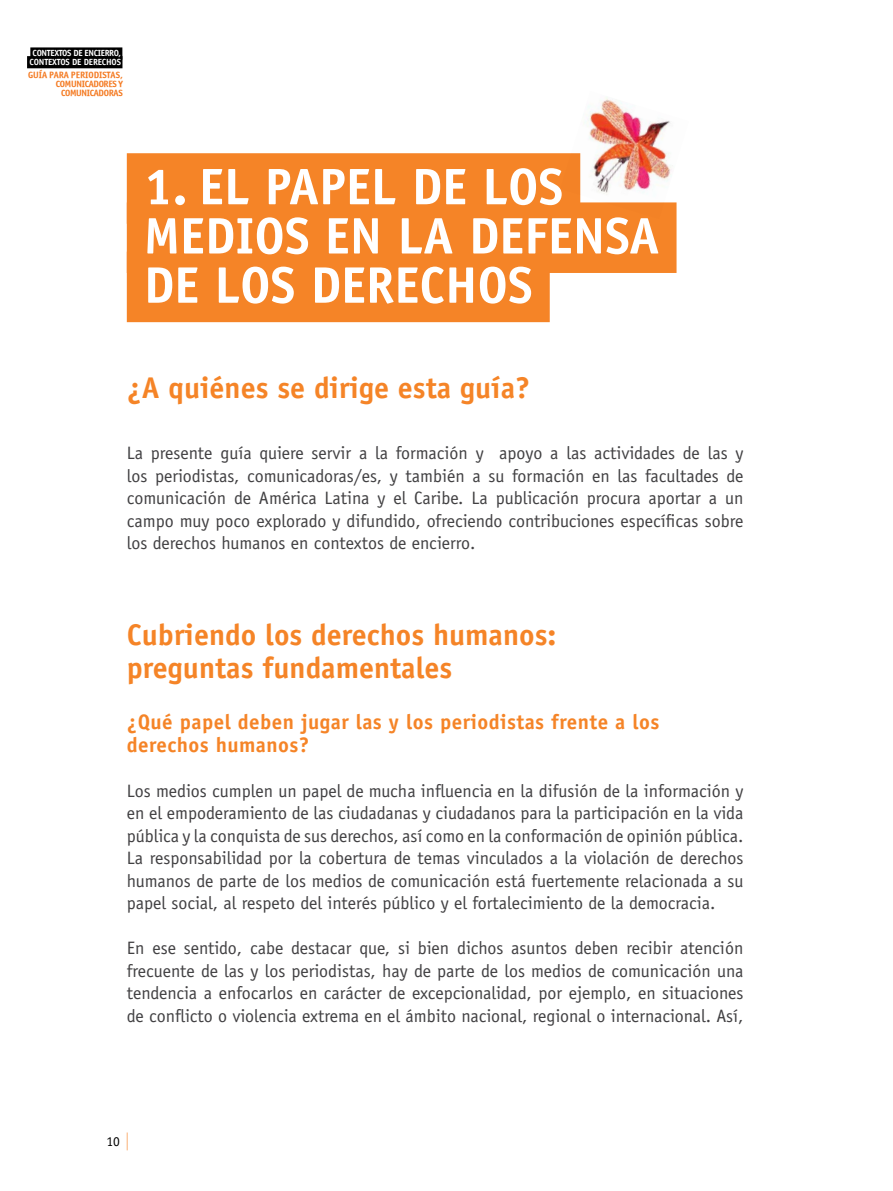
<style>
.page{position:relative;width:893px;height:1191px;background:#fff}
.page>*{position:absolute;margin:0;border:0;box-sizing:border-box;transform-origin:0 0}
.t1{font:700 51.45px/49.2px "Officina Sans";color:#fff}
.t2{font:700 30px/33px "Officina Sans";color:#f58427}
.t3{font:700 21px/22.5px "Officina Sans";letter-spacing:.02em;color:#f58427}
.t4{font:18px/22.5px "Officina Sans";color:#414042;text-align:justify}
.t5{font:13.5px "Officina Sans";color:#000}
.t6{font:9.15px/9.1px "Officina Sans ITCTT Bold";letter-spacing:-.03em;color:#f47920;text-align:right}
.t7{font:700 8.85px/8.7px "Officina Sans";letter-spacing:-.04em;color:#fff;text-align:center}
</style>
<div class="page">
<svg style="left:127px;top:1132px;width:1px;height:18px"></svg>
<div style="left:30px;top:47px;width:92px;height:13px;background:#000"></div>
<div style="left:27px;top:56px;width:95px;height:12px;background:#000"></div>
<div style="left:127px;top:153px;width:453px;height:71px;background:#f58427"></div>
<div style="left:127px;top:202px;width:549px;height:71px;background:#f58427"></div>
<div style="left:127px;top:252px;width:423px;height:70px;background:#f58427"></div>
<img style="left:560px;top:97px;width:117px;height:122px">
<p class="t7" style="left:30px;top:49px;width:93px">CONTEXTOS DE ENCIERRO,<br>CONTEXTOS DE DERECHOS</p>
<p class="t6" style="left:28px;top:70px;width:96px">GUÍA PARA PERIODISTAS,<br>COMUNICADORES Y<br>COMUNICADORAS</p>
<h1 class="t1" style="left:144px;top:162px;width:517px">1. EL PAPEL DE LOS<br>MEDIOS EN LA DEFENSA<br>DE LOS DERECHOS</h1>
<h2 class="t2" style="left:127px;top:370px;width:405px">¿A quiénes se dirige esta guía?</h2>
<p class="t4" style="left:127px;top:442px;width:618px">La presente guía quiere servir a la formación y apoyo a las actividades de las y los periodistas, comunicadoras/es, y también a su formación en las facultades de comunicación de América Latina y el Caribe. La publicación procura aportar a un campo muy poco explorado y difundido, ofreciendo contribuciones específicas sobre los derechos humanos en contextos de encierro.</p>
<h2 class="t2" style="left:127px;top:618px;width:431px">Cubriendo los derechos humanos: preguntas fundamentales</h2>
<p class="t3" style="left:127px;top:710px;width:534px">¿Qué papel deben jugar las y los periodistas frente a los derechos humanos?</p>
<p class="t4" style="left:127px;top:779px;width:618px">Los medios cumplen un papel de mucha influencia en la difusión de la información y en el empoderamiento de las ciudadanas y ciudadanos para la participación en la vida pública y la conquista de sus derechos, así como en la conformación de opinión pública.<br>La responsabilidad por la cobertura de temas vinculados a la violación de derechos humanos de parte de los medios de comunicación está fuertemente relacionada a su papel social, al respeto del interés público y el fortalecimiento de la democracia.</p>
<p class="t4" style="left:127px;top:937px;width:618px">En ese sentido, cabe destacar que, si bien dichos asuntos deben recibir atención frecuente de las y los periodistas, hay de parte de los medios de comunicación una tendencia a enfocarlos en carácter de excepcionalidad, por ejemplo, en situaciones de conflicto o violencia extrema en el ámbito nacional, regional o internacional. Así,</p>
<p class="t5" style="left:106px;top:1133px;width:15px">10</p>
</div>
